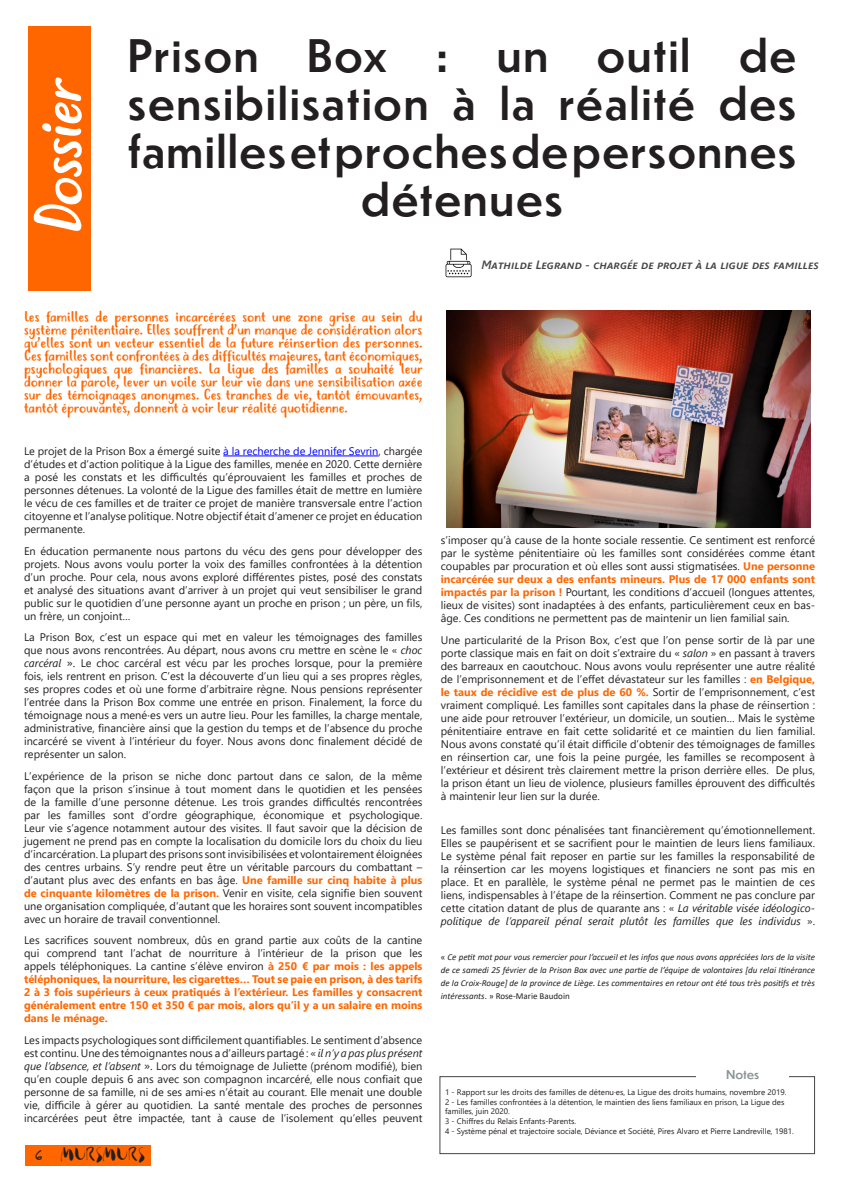
<style>
.page{position:relative;width:842px;height:1191px;background:#fff}
.page>*{position:absolute;margin:0;border:0;box-sizing:border-box;transform-origin:0 0}
.t1{font:italic 60px "Justtellmewhat";color:#fff}
.t2{font:500 44px/48px "Dunbar Text";letter-spacing:.025em;color:#231f20;text-align:center}
.t3{font:18px "Gloss Drop";color:#231f20}
.t4{font:14px/13px "Justtellmewhat";color:#f60;text-align:justify}
.t5{font:italic 600 12px "Segoe UI";color:#444}
.intertitre_2{font:500 12px "Dunbar Text";letter-spacing:-.005em;color:#8a9595}
.t6{font:11px/13px "Segoe UI";color:#231f20;text-align:justify}
.t7{font:700 11px/13px "Segoe UI";color:#f60;text-align:justify}
.t8{font:italic 9px/13px "Calibri";color:#231f20;text-align:justify}
.Footnote_text{font:8px/9.6px "Segoe UI";color:#231f20}
.s1{color:#00f}
.s2{font-style:italic}
.s3{font-size:12px}
.s4{font-weight:700;color:#f60}
.s5{font-weight:400;color:#231f20}
.s6{font-family:"Felt Tip Roman"}
.s7{font-style:normal}
</style>
<div class="page">
<div style="left:26px;top:1145px;width:125px;height:21px;background:#f60"></div>
<div style="left:28px;top:27px;width:63px;height:264px;background:#f60"></div>
<svg style="left:446px;top:249px;width:25px;height:28px"></svg>
<hr style="left:223px;top:455px;width:155px;height:1px;background:#00f">
<img style="left:447px;top:310px;width:364px;height:217px">
<div style="left:439px;top:1076px;width:376px;height:78px;border:1px solid #444"></div>
<div style="left:696px;top:1069px;width:93px;height:22px;background:#fff"></div>
<p class="t1" style="left:23px;top:236px;width:160px;rotate:-90deg">Dossier</p>
<p class="t2" style="left:128px;top:30px;width:671px">Prison Box : un outil de sensibilisation à la réalité des familles et proches de personnes détenues</p>
<p class="t5" style="left:481px;top:253px;width:339px">Mathilde Legrand - chargée de projet à la ligue des familles</p>
<p class="t4" style="left:24px;top:311px;width:400px">Les familles de personnes incarcérées sont une zone grise au sein du système pénitentiaire. Elles souffrent d’un manque de considération alors qu’elles sont un vecteur essentiel de la future réinsertion des personnes.<br>Ces familles sont confrontées à des difficultés majeures, tant économiques, psychologiques que financières. La Ligue des familles a souhaité leur donner la parole, lever un voile sur leur vie dans une sensibilisation axée sur des témoignages anonymes. Ces tranches de vie, tantôt émouvantes, tantôt éprouvantes, donnent à voir leur réalité quotidienne.</p>
<p class="t6" style="left:24px;top:443px;width:400px">Le projet de la Prison Box a émergé suite <span class="s1">à la recherche de Jennifer Sevrin</span>, chargée d’études et d’action politique à la Ligue des familles, menée en 2020. Cette dernière a posé les constats et les difficultés qu’éprouvaient les familles et proches de personnes détenues. La volonté de la Ligue des familles était de mettre en lumière le vécu de ces familles et de traiter ce projet de manière transversale entre l’action citoyenne et l’analyse politique. Notre objectif était d’amener ce projet en éducation permanente.</p>
<p class="t6" style="left:24px;top:543px;width:400px">En éducation permanente nous partons du vécu des gens pour développer des projets. Nous avons voulu porter la voix des familles confrontées à la détention d’un proche. Pour cela, nous avons exploré différentes pistes, posé des constats et analysé des situations avant d’arriver à un projet qui veut sensibiliser le grand public sur le quotidien d’une personne ayant un proche en prison ; un père, un fils, un frère, un conjoint…</p>
<p class="t6" style="left:24px;top:629px;width:400px">La Prison Box, c’est un espace qui met en valeur les témoignages des familles que nous avons rencontrées. Au départ, nous avons cru mettre en scène le « <span class="s2">choc carcéral</span> <span class="s3">».</span> Le choc carcéral est vécu par les proches lorsque, pour la première fois, iels rentrent en prison. C’est la découverte d’un lieu qui a ses propres règles, ses propres codes et où une forme d’arbitraire règne. Nous pensions représenter l’entrée dans la Prison Box comme une entrée en prison. Finalement, la force du témoignage nous a mené⋅es vers un autre lieu. Pour les familles, la charge mentale, administrative, financière ainsi que la gestion du temps et de l’absence du proche incarcéré se vivent à l’intérieur du foyer. Nous avons donc finalement décidé de représenter un salon.</p>
<p class="t6" style="left:24px;top:768px;width:400px">L’expérience de la prison se niche donc partout dans ce salon, de la même façon que la prison s’insinue à tout moment dans le quotidien et les pensées de la famille d’une personne détenue. Les trois grandes difficultés rencontrées par les familles sont d’ordre géographique, économique et psychologique.<br>Leur vie s’agence notamment autour des visites. Il faut savoir que la décision de jugement ne prend pas en compte la localisation du domicile lors du choix du lieu d’incarcération. La plupart des prisons sont invisibilisées et volontairement éloignées des centres urbains. S’y rendre peut être un véritable parcours du combattant – d’autant plus avec des enfants en bas âge. <span class="s4">Une famille sur cinq habite à plus de cinquante kilomètres de la prison.</span> Venir en visite, cela signifie bien souvent une organisation compliquée, d’autant que les horaires sont souvent incompatibles avec un horaire de travail conventionnel.</p>
<p class="t7" style="left:24px;top:933px;width:400px"><span class="s5">Les sacrifices souvent nombreux, dûs en grand partie aux coûts de la cantine qui comprend tant l’achat de nourriture à l’intérieur de la prison que les appels téléphoniques. La cantine s’élève environ</span> à 250 € par mois : les appels téléphoniques, la nourriture, les cigarettes… Tout se paie en prison, à des tarifs 2 à 3 fois supérieurs à ceux pratiqués à l’extérieur. Les familles y consacrent généralement entre 150 et 350 € par mois, alors qu’il y a un salaire en moins dans le ménage.</p>
<p class="t6" style="left:24px;top:1032px;width:400px">Les impacts psychologiques sont difficilement quantifiables. Le sentiment d’absence est continu. Une des témoignantes nous a d’ailleurs partagé : « <span class="s2">il n’y a pas plus présent que l’absence, et l’absent</span> <span class="s3">».</span> Lors du témoignage de Juliette (prénom modifié), bien qu’en couple depuis 6 ans avec son compagnon incarcéré, elle nous confiait que personne de sa famille, ni de ses ami·es n’était au courant. Elle menait une double vie, difficile à gérer au quotidien. La santé mentale des proches de personnes incarcérées peut être impactée, tant à cause de l’isolement qu’elles peuvent</p>
<p class="t3" style="left:35px;top:1144px;width:112px"><span class="s6">6</span> MURSMURS</p>
<p class="t6" style="left:441px;top:532px;width:376px">s’imposer qu’à cause de la honte sociale ressentie. Ce sentiment est renforcé par le système pénitentiaire où les familles sont considérées comme étant coupables par procuration et où elles sont aussi stigmatisées. <span class="s4">Une personne incarcérée sur deux a des enfants mineurs. Plus de 17 000 enfants sont impactés par la prison !</span> Pourtant, les conditions d’accueil (longues attentes, lieux de visites) sont inadaptées à des enfants, particulièrement ceux en bas&shy;âge. Ces conditions ne permettent pas de maintenir un lien familial sain.</p>
<p class="t6" style="left:441px;top:632px;width:376px">Une particularité de la Prison Box, c’est que l’on pense sortir de là par une porte classique mais en fait on doit s’extraire du « <span class="s2">salon</span> » en passant à travers des barreaux en caoutchouc. Nous avons voulu représenter une autre réalité de l’emprisonnement et de l’effet dévastateur sur les familles : <span class="s4">en Belgique, le taux de récidive est de plus de 60 %.</span> Sortir de l’emprisonnement, c’est vraiment compliqué. Les familles sont capitales dans la phase de réinsertion : une aide pour retrouver l’extérieur, un domicile, un soutien… Mais le système pénitentiaire entrave en fait cette solidarité et ce maintien du lien familial.<br>Nous avons constaté qu’il était difficile d’obtenir des témoignages de familles en réinsertion car, une fois la peine purgée, les familles se recomposent à l’extérieur et désirent très clairement mettre la prison derrière elles. De plus, la prison étant un lieu de violence, plusieurs familles éprouvent des difficultés à maintenir leur lien sur la durée.</p>
<p class="t6" style="left:441px;top:822px;width:376px">Les familles sont donc pénalisées tant financièrement qu’émotionnellement.<br>Elles se paupérisent et se sacrifient pour le maintien de leurs liens familiaux.<br>Le système pénal fait reposer en partie sur les familles la responsabilité de la réinsertion car les moyens logistiques et financiers ne sont pas mis en place. Et en parallèle, le système pénal ne permet pas le maintien de ces liens, indispensables à l’étape de la réinsertion. Comment ne pas conclure par cette citation datant de plus de quarante ans : « <span class="s2">La véritable visée idéologico&shy;politique de l’appareil pénal serait plutôt les familles que les individus</span> ».</p>
<p class="t8" style="left:441px;top:949px;width:376px"><span class="s7">«</span> Ce petit mot pour vous remercier pour l’accueil et les infos que nous avons appréciées lors de la visite de ce samedi 25 février de la Prison Box avec une partie de l’équipe de volontaires [du relai Itinérance de la Croix-Rouge] de la province de Liège. Les commentaires en retour ont été tous très positifs et très intéressants<span class="s7">. » Rose-Marie Baudoin</span></p>
<p class="intertitre_2" style="left:726px;top:1066px;width:35px">Notes</p>
<p class="Footnote_text" style="left:445px;top:1086px;width:343px">1 - Rapport sur les droits des familles de détenu·es, La Ligue des droits humains, novembre 2019.</p>
<p class="Footnote_text" style="left:445px;top:1096px;width:341px">2 - Les familles confrontées à la détention, le maintien des liens familiaux en prison, La Ligue des familles, juin 2020.</p>
<p class="Footnote_text" style="left:445px;top:1115px;width:133px">3 - Chiffres du Relais Enfants-Parents.</p>
<p class="Footnote_text" style="left:445px;top:1125px;width:350px">4 - Système pénal et trajectoire sociale, Déviance et Société, Pires Alvaro et Pierre Landreville, 1981.</p>
</div>
